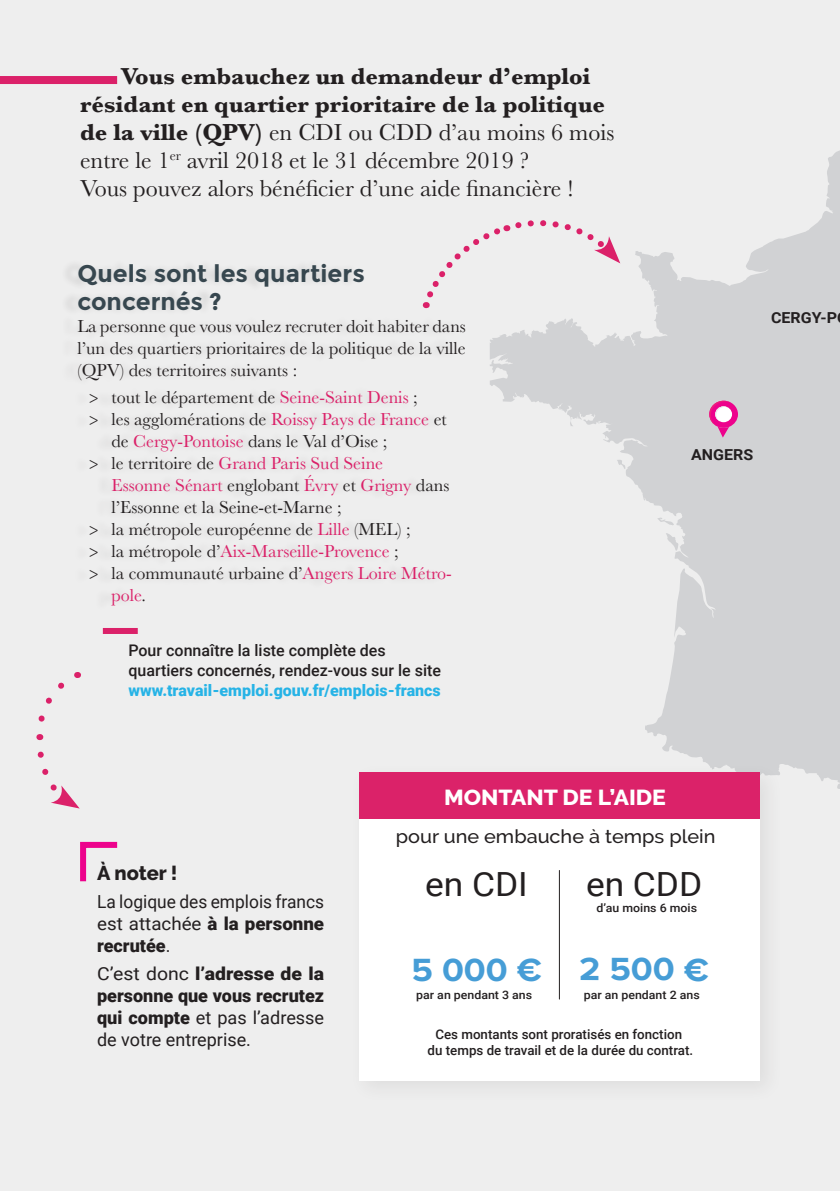
<style>
.page{position:relative;width:840px;height:1191px;background:#fff}
.page>*{position:absolute;margin:0;border:0;box-sizing:border-box;transform-origin:0 0}
.t1{font:700 33.2px "Proxima Nova";color:#469dd6;scale:1.06 1}
.t2{font:33.2px "Roboto";color:#231f20;scale:1.06 1}
.TEXTE_COURANT{font:700 24px/28px "Baskerville";color:#231f20}
.TEXTE_COURANT-2{font:24px "Baskerville";color:#231f20}
.titre_1{font:700 24px/28px "Montserrat";color:#37474f}
.t3{font:800 21.6px "Raleway";color:#fff;scale:1.06 1}
.A_noter_titre{font:800 20px "Raleway";letter-spacing:-.005em;color:#231f20}
.t4{font:500 18.8px "Raleway";color:#231f20;scale:1.06 1}
.TXT_COURANT{font:18px/22px "Baskerville";color:#231f20}
.TEXTE_COURANT-3{font:900 18px/22px "Roboto";color:#231f20;text-align:justify;scale:1.08 1}
.TEXTE_COURANT-4{font:18px/22px "Roboto";color:#231f20;text-align:justify;scale:.96 1}
.t5{font:18px "Baskerville";color:#db2169}
.t6{font:500 16px/20px "Roboto";color:#231f20}
.t7{font:700 15.2px "Roboto";color:#231f20;scale:1.06 1}
.t8{font:500 13.4px/16px "Roboto";color:#231f20;text-align:center}
.t9{font:500 11.6px "Roboto";color:#231f20;scale:1.06 1}
.s1{font-weight:400}
.s2{font-family:"Minion Pro"}
.s3{color:#db2169}
.s4{font-family:"Minion Pro";color:#231f20}
.s5{color:#231f20}
.s6{font-weight:900;color:#26b3e6}
.s7{font-weight:900}
</style>
<div class="page">
<div style="left:0;top:0;width:839px;height:1191px;background:#eee"></div>
<svg style="left:490px;top:151px;width:349px;height:638px;fill:#d1d2d4"></svg>
<svg style="left:708px;top:401px;width:29px;height:36px"></svg>
<div style="left:0;top:76px;width:117px;height:8px;background:#db2169"></div>
<svg style="left:36px;top:682px;width:29px;height:58px"></svg>
<svg style="left:37px;top:751px;width:42px;height:57px"></svg>
<div style="left:347px;top:760px;width:436px;height:344px;background:#ebebeb"></div>
<div style="left:359px;top:772px;width:400px;height:308px;background:#fff"></div>
<div style="left:359px;top:772px;width:400px;height:47px;background:#db2269"></div>
<hr style="left:558px;top:870px;width:1px;height:129px;background:#231f20">
<svg style="left:454px;top:216px;width:166px;height:92px"></svg>
<div style="left:61px;top:258px;width:398px;height:354px;background:#ededed"></div>
<div style="left:103px;top:628px;width:35px;height:6px;background:#db2169"></div>
<svg style="left:80px;top:841px;width:38px;height:41px"></svg>
<p class="TEXTE_COURANT" style="left:80px;top:63px;width:535px;text-indent:41px">Vous embauchez un demandeur d’emploi résidant en quartier prioritaire de la politique de la ville (QPV) <span class="s1">en CDI ou CDD d’au moins 6 mois entre le 1</span><sup>er</sup> <span class="s1">avril 2018 et le 31 décembre 2019 ?</span></p>
<p class="TEXTE_COURANT-2" style="left:80px;top:173px;width:494px">Vous pouvez alors bénéficier d’une aide financière !</p>
<p class="titre_1" style="left:77px;top:259px;width:289px">Quels sont les quartiers concernés ?</p>
<p class="TXT_COURANT" style="left:77px;top:315px;width:390px;text-align:justify">La personne que vous voulez recruter doit habiter dans l’un des quartiers prioritaires de la politique de la ville (QPV) des territoires suivants :</p>
<p class="TXT_COURANT" style="left:89px;top:387px;width:330px"><span class="s2">&gt;</span> tout le département de <span class="s3">Seine-Saint Denis</span> ;</p>
<p class="TXT_COURANT" style="left:111px;top:409px;width:337px;text-indent:-23px"><span class="s2">&gt;</span> les agglomérations de <span class="s3">Roissy Pays de France</span> et de <span class="s3">Cergy-Pontoise</span> dans le Val d’Oise ;</p>
<p class="TXT_COURANT" style="left:111px;top:453px;width:339px;text-indent:-23px"><span class="s2">&gt;</span> le territoire de <span class="s3">Grand Paris Sud Seine<br>Essonne Sénart</span> englobant <span class="s3">Évry</span> et <span class="s3">Grigny</span> dans l’Essonne et la Seine-et-Marne ;</p>
<p class="TXT_COURANT" style="left:89px;top:519px;width:323px"><span class="s2">&gt;</span> la métropole européenne de <span class="s3">Lille</span> (MEL) ;</p>
<p class="t5" style="left:89px;top:540px;width:311px"><span class="s4">&gt;</span> <span class="s5">la métropole d’</span>Aix-Marseille-Provence <span class="s5">;</span></p>
<p class="TXT_COURANT" style="left:111px;top:563px;width:342px;text-indent:-23px"><span class="s2">&gt;</span> la communauté urbaine d’<span class="s3">Angers Loire Métro&shy;pole</span>.</p>
<p class="t6" style="left:128px;top:639px;width:314px">Pour connaître la liste complète des quartiers concernés, rendez-vous sur le site <span class="s6">www.travail-emploi.gouv.fr/emplois-francs</span></p>
<p class="t7" style="left:770px;top:307px;width:64px">CERGY-P</p>
<p class="t7" style="left:690px;top:444px;width:60px">ANGERS</p>
<p class="A_noter_titre" style="left:97px;top:862px;width:82px">À noter !</p>
<p class="TEXTE_COURANT-4" style="left:97px;top:890px;width:238px">La logique des emplois francs est attachée <span class="s7">à la personne recrutée</span>.</p>
<p class="TEXTE_COURANT-3" style="left:97px;top:961px;width:212px"><span class="s1">C’est donc</span> l’adresse de la personne que vous recrutez qui compte <span class="s1">et pas l’adresse de votre entreprise.</span></p>
<p class="t3" style="left:444px;top:785px;width:211px">MONTANT DE L’AIDE</p>
<p class="t4" style="left:395px;top:825px;width:303px">pour une embauche à temps plein</p>
<p class="t2" style="left:425px;top:861px;width:98px">en CDI</p>
<p class="t2" style="left:585px;top:861px;width:111px">en CDD</p>
<p class="t9" style="left:596px;top:899px;width:96px">d’au moins 6 mois</p>
<p class="t1" style="left:578px;top:954px;width:124px">2 500 €</p>
<p class="t1" style="left:411px;top:955px;width:124px">5 000 €</p>
<p class="t9" style="left:416px;top:986px;width:111px">par an pendant 3 ans</p>
<p class="t9" style="left:583px;top:986px;width:111px">par an pendant 2 ans</p>
<p class="t8" style="left:427px;top:1025px;width:267px">Ces montants sont proratisés en fonction<br>du temps de travail et de la durée du contrat.</p>
</div>
